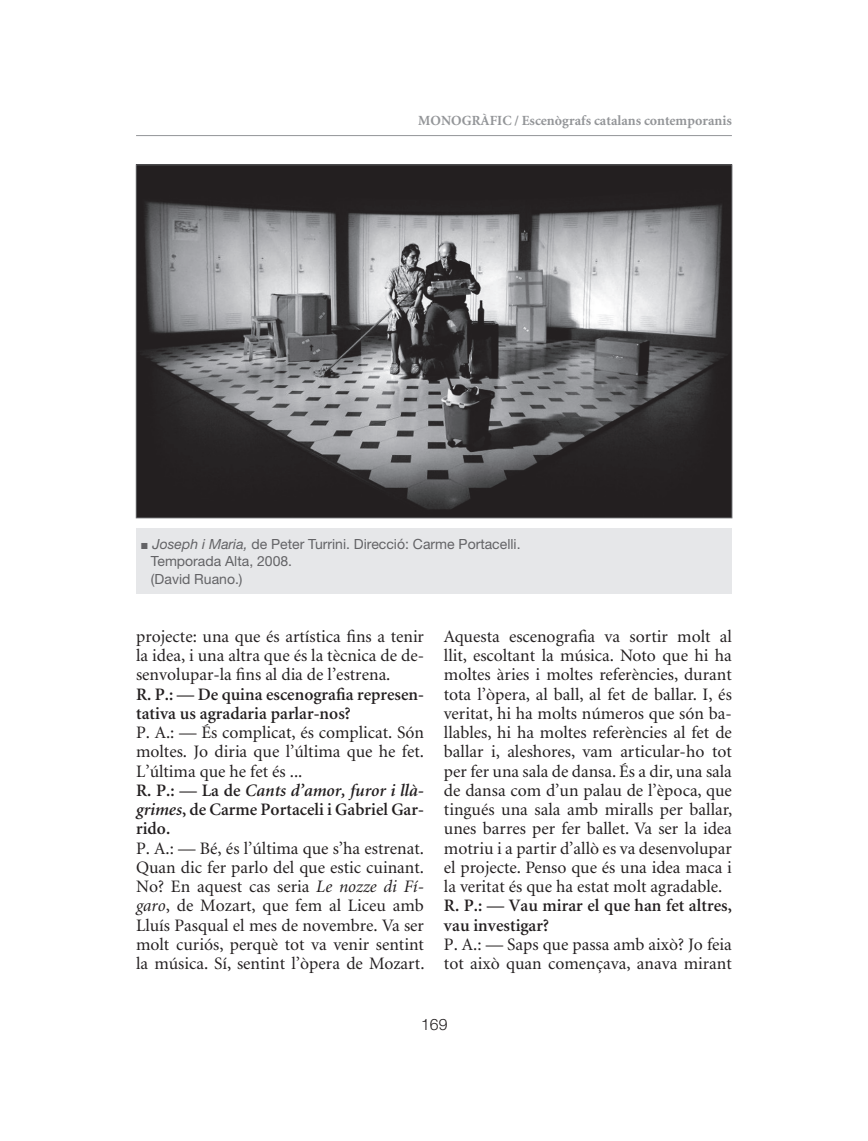
<style>
.page{position:relative;width:868px;height:1141px;background:#fff}
.page>*{position:absolute;margin:0;border:0;box-sizing:border-box;transform-origin:0 0}
.t1{font:17.5px/19.2px "Minion";color:#231f20}
.t2{font:300 15.75px "Helvetica Neue";color:#231f20}
.t3{font:14px/17.5px "Helvetica Neue";color:#636366}
.t4{font:700 14px "Minion";color:#939598}
.s1{font-style:italic}
.s2{font-weight:600}
.s3{font-weight:600;font-style:italic}
</style>
<div class="page">
<hr style="left:136px;top:135px;width:595px;height:1px;background:#939598">
<img style="left:138px;top:167px;width:591px;height:349px">
<div style="left:136px;top:528px;width:595px;height:65px;background:#e6e7e9"></div>
<p class="t4" style="left:418px;top:114px;width:315px">MONOGRÀFIC / Escenògrafs catalans contemporanis</p>
<p class="t3" style="left:151px;top:535px;width:371px;text-indent:-10px">■ <span class="s1">Joseph i Maria,</span> de Peter Turrini. Direcció: Carme Portacelli.<br>Temporada Alta, 2008.<br>(David Ruano.)</p>
<p class="t1" style="left:136px;top:627px;width:290px">projecte: una que és artística fins a tenir la idea, i una altra que és la tècnica de de&shy;senvolupar-la fins al dia de l’estrena.<br><span class="s2">R. P.: — De quina escenografia represen&shy;tativa us agradaria parlar-nos?<br></span>P. A.: — És complicat, és complicat. Són moltes. Jo diria que l’última que he fet.<br>L’última que he fet és ...<br><span class="s2">R. P.: — La de</span> <span class="s3">Cants d’amor, furor i llà&shy;grimes</span><span class="s2">, de Carme Portaceli i Gabriel Gar&shy;rido.<br></span>P. A.: — Bé, és l’última que s’ha estrenat.<br>Quan dic fer parlo del que estic cuinant.<br>No? En aquest cas seria <span class="s1">Le nozze di Fí&shy;garo</span>, de Mozart, que fem al Liceu amb Lluís Pasqual el mes de novembre. Va ser molt curiós, perquè tot va venir sentint la música. Sí, sentint l’òpera de Mozart.</p>
<p class="t1" style="left:444px;top:627px;width:290px">Aquesta escenografia va sortir molt al llit, escoltant la música. Noto que hi ha moltes àries i moltes referències, durant tota l’òpera, al ball, al fet de ballar. I, és veritat, hi ha molts números que són ba&shy;llables, hi ha moltes referències al fet de ballar i, aleshores, vam articular-ho tot per fer una sala de dansa. És a dir, una sala de dansa com d’un palau de l’època, que tingués una sala amb miralls per ballar, unes barres per fer ballet. Va ser la idea motriu i a partir d’allò es va desenvolupar el projecte. Penso que és una idea maca i la veritat és que ha estat molt agradable.<br><span class="s2">R. P.: — Vau mirar el que han fet altres, vau investigar?<br></span>P. A.: — Saps que passa amb això? Jo feia tot això quan començava, anava mirant</p>
<p class="t2" style="left:421px;top:1014px;width:28px">169</p>
</div>
